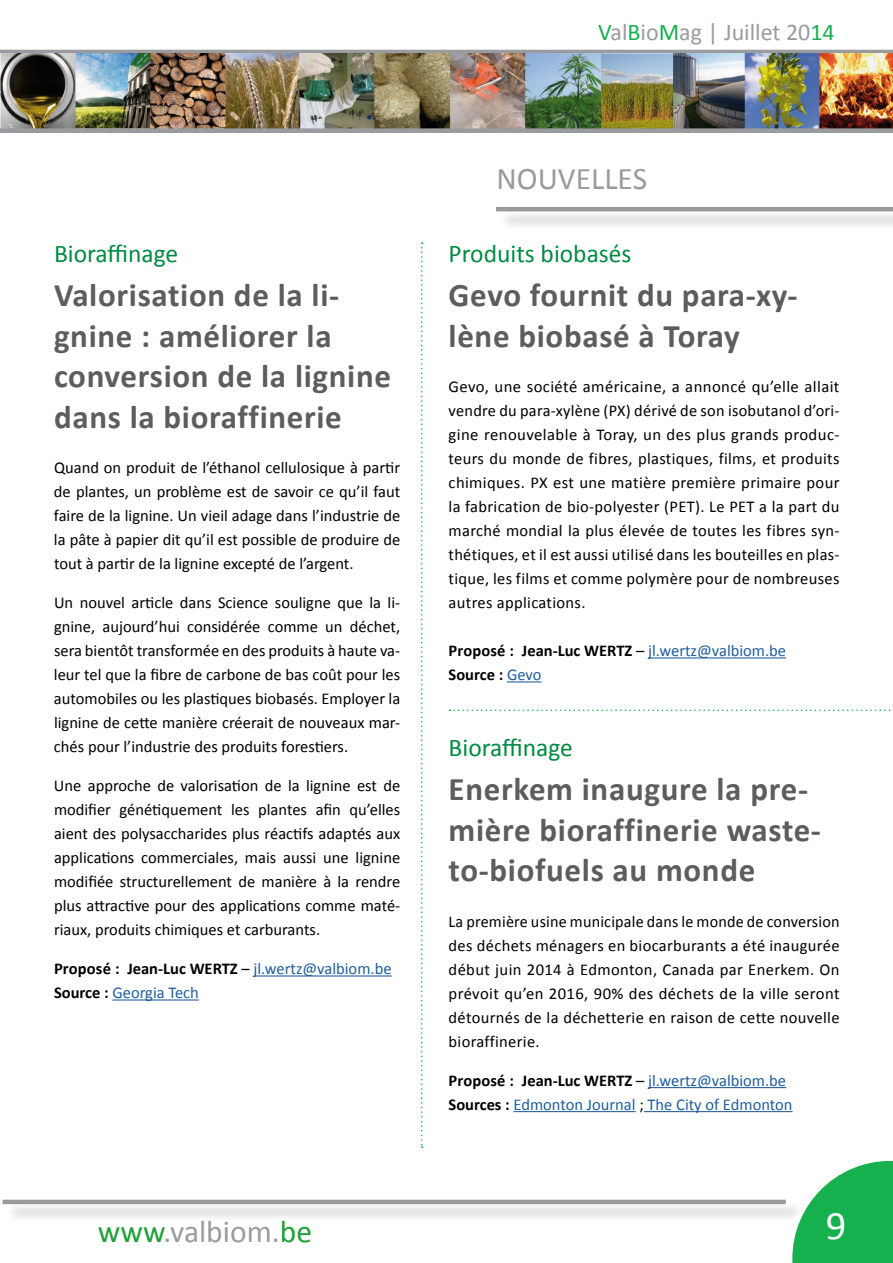
<style>
.page{position:relative;width:893px;height:1263px;background:#fff}
.page>*{position:absolute;margin:0;border:0;box-sizing:border-box;transform-origin:0 0}
.t1{font:40.5px "Calibri";color:#fff}
.t2{font:700 33px/40.5px "Calibri";letter-spacing:.02em;color:#5d5d60}
.t3{font:31.5px "Calibri";color:#999b9e}
.t4{font:25.5px "Calibri";color:#008a42}
.t5{font:24px "Calibri";color:#999b9e}
.t6{font:16.5px/24px "Calibri";color:#000;text-align:justify}
.t7{font:16.5px/24px "Calibri";color:#215e9e}
.t8{font:700 16.5px/24px "Calibri";color:#000}
.s1{color:#17b04f}
.s2{font-weight:700;color:#000}
.s3{color:#000}
.s4{font-weight:400}
.s5{font-weight:400;color:#215e9e}
.s6{color:#20a136}
</style>
<div class="page">
<svg style="left:792px;top:1161px;width:101px;height:102px"></svg>
<div style="left:5px;top:1202px;width:799px;height:21px;background:#b1b4b6;opacity:.75"></div>
<hr style="left:3px;top:1200px;width:783px;height:4px;background:#999b9e">
<hr style="left:0;top:50px;width:893px;height:4px;background:#999b9e">
<img style="left:0;top:53px;width:893px;height:75px">
<div style="left:0;top:128px;width:893px;height:5px;background:#999b9e"></div>
<div style="left:499px;top:209px;width:394px;height:21px;background:#b1b4b6;opacity:.75"></div>
<hr style="left:496px;top:207px;width:397px;height:4px;background:#999b9e">
<hr style="left:648px;top:657px;width:138px;height:1px;background:#215e9e">
<hr style="left:507px;top:681px;width:35px;height:1px;background:#215e9e">
<hr style="left:648px;top:1087px;width:138px;height:1px;background:#215e9e">
<hr style="left:514px;top:1111px;width:122px;height:1px;background:#215e9e">
<hr style="left:644px;top:1111px;width:149px;height:1px;background:#215e9e">
<svg style="left:421px;top:242px;width:2px;height:906px"></svg>
<hr style="left:253px;top:975px;width:139px;height:1px;background:#215e9e">
<hr style="left:112px;top:999px;width:87px;height:1px;background:#215e9e">
<svg style="left:449px;top:709px;width:442px;height:2px"></svg>
<h3 class="t5" style="left:598px;top:17px;width:238px"><span class="s1">V</span>al<span class="s1">B</span>io<span class="s1">M</span>ag | Juillet 20<span class="s1">14</span></h3>
<h3 class="t4" style="left:54px;top:237px;width:126px">Bioraffinage</h3>
<h2 class="t2" style="left:54px;top:275px;width:338px">Valorisation de la li&shy;gnine : améliorer la conversion de la lignine dans la bioraffinerie</h2>
<p class="t6" style="left:54px;top:456px;width:348px">Quand on produit de l’éthanol cellulosique à partir de plantes, un problème est de savoir ce qu’il faut faire de la lignine. Un vieil adage dans l’industrie de la pâte à papier dit qu’il est possible de produire de tout à partir de la lignine excepté de l’argent.</p>
<p class="t6" style="left:54px;top:591px;width:348px">Un nouvel article dans Science souligne que la li&shy;gnine, aujourd’hui considérée comme un déchet, sera bientôt transformée en des produits à haute va&shy;leur tel que la fibre de carbone de bas coût pour les automobiles ou les plastiques biobasés. Employer la lignine de cette manière créerait de nouveaux mar&shy;chés pour l’industrie des produits forestiers.</p>
<p class="t6" style="left:54px;top:774px;width:348px">Une approche de valorisation de la lignine est de modifier génétiquement les plantes afin qu’elles aient des polysaccharides plus réactifs adaptés aux applications commerciales, mais aussi une lignine modifiée structurellement de manière à la rendre plus attractive pour des applications comme maté&shy;riaux, produits chimiques et carburants.</p>
<p class="t7" style="left:54px;top:957px;width:339px"><span class="s2">Proposé : Jean-Luc WERTZ</span> <span class="s3">–</span> jl.wertz@valbiom.be<br><span class="s2">Source :</span> Georgia Tech</p>
<h3 class="t3" style="left:496px;top:159px;width:152px">NOUVELLES</h3>
<h3 class="t4" style="left:449px;top:237px;width:184px">Produits biobasés</h3>
<h2 class="t2" style="left:449px;top:275px;width:351px">Gevo fournit du para-xy&shy;lène biobasé à Toray</h2>
<p class="t6" style="left:449px;top:375px;width:392px">Gevo, une société américaine, a annoncé qu’elle allait vendre du para-xylène (PX) dérivé de son isobutanol d’ori&shy;gine renouvelable à Toray, un des plus grands produc&shy;teurs du monde de fibres, plastiques, films, et produits chimiques. PX est une matière première primaire pour la fabrication de bio-polyester (PET). Le PET a la part du marché mondial la plus élevée de toutes les fibres syn&shy;thétiques, et il est aussi utilisé dans les bouteilles en plas&shy;tique, les films et comme polymère pour de nombreuses autres applications.</p>
<p class="t8" style="left:449px;top:639px;width:339px">Proposé : Jean-Luc WERTZ <span class="s4">–</span> <span class="s5">jl.wertz@valbiom.be<br></span>Source : <span class="s5">Gevo</span></p>
<h3 class="t4" style="left:449px;top:731px;width:126px">Bioraffinage</h3>
<h2 class="t2" style="left:449px;top:769px;width:374px">Enerkem inaugure la pre&shy;mière bioraffinerie waste&shy;to-biofuels au monde</h2>
<p class="t6" style="left:449px;top:909px;width:392px">La première usine municipale dans le monde de conversion des déchets ménagers en biocarburants a été inaugurée début juin 2014 à Edmonton, Canada par Enerkem. On prévoit qu’en 2016, 90% des déchets de la ville seront détournés de la déchetterie en raison de cette nouvelle bioraffinerie.</p>
<p class="t7" style="left:449px;top:1068px;width:345px"><span class="s2">Proposé : Jean-Luc WERTZ</span> <span class="s3">–</span> jl.wertz@valbiom.be<br><span class="s2">Sources :</span> Edmonton Journal <span class="s3">;</span> The City of Edmonton</p>
<h3 class="t3" style="left:98px;top:1212px;width:216px"><span class="s6">www</span>.valbiom.<span class="s6">be</span></h3>
<h1 class="t1" style="left:826px;top:1200px;width:22px">9</h1>
</div>
